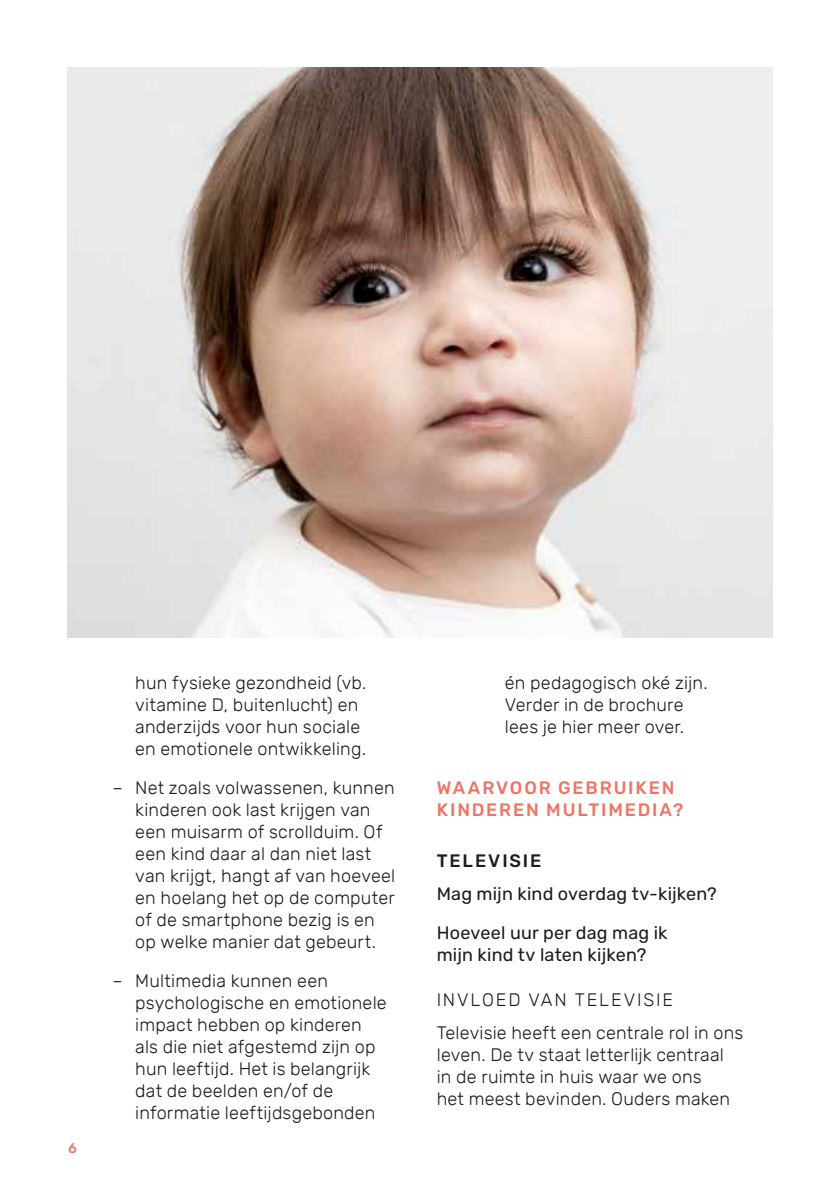
<style>
.page{position:relative;width:840px;height:1191px;background:#fff}
.page>*{position:absolute;margin:0;border:0;box-sizing:border-box;transform-origin:0 0}
.t1{font:300 18px/22px "Rubik";letter-spacing:.01em;color:#1d1d1b}
.t2{font:18px/39px "Rubik";letter-spacing:.01em;color:#1d1d1b}
.t3{font:500 18px/22px "Rubik";letter-spacing:.1em;color:#ee7566}
.t4{font:500 18px "Rubik";letter-spacing:.105em;color:#1d1d1b}
.t5{font:500 14px "Rubik";color:#ee7566}
</style>
<div class="page">
<img style="left:67px;top:67px;width:705px;height:571px">
<p class="t5" style="left:68px;top:1140px;width:10px">6</p>
<p class="t1" style="left:135px;top:672px;width:232px">hun fysieke gezondheid (vb. vitamine D, buitenlucht) en anderzijds voor hun sociale en emotionele ontwikkeling.</p>
<p class="t1" style="left:135px;top:777px;width:261px;text-indent:-23px">– Net zoals volwassenen, kunnen kinderen ook last krijgen van een muisarm of scrollduim. Of een kind daar al dan niet last van krijgt, hangt af van hoeveel en hoelang het op de computer of de smartphone bezig is en op welke manier dat gebeurt.</p>
<p class="t1" style="left:135px;top:970px;width:253px;text-indent:-23px">– Multimedia kunnen een psychologische en emotionele impact hebben op kinderen als die niet afgestemd zijn op hun leeftijd. Het is belangrijk dat de beelden en/of de informatie leeftijdsgebonden</p>
<p class="t1" style="left:504px;top:672px;width:204px">én pedagogisch oké zijn.<br>Verder in de brochure lees je hier meer over.</p>
<p class="t3" style="left:436px;top:777px;width:248px">WAARVOOR GEBRUIKEN<br>KINDEREN MULTIMEDIA?</p>
<p class="t4" style="left:436px;top:850px;width:106px">TELEVISIE</p>
<p class="t2" style="left:436px;top:875px;width:281px">Mag mijn kind overdag tv-kijken?<br>Hoeveel uur per dag mag ik</p>
<p class="t2" style="left:436px;top:936px;width:211px">mijn kind tv laten kijken?</p>
<p class="t1" style="left:436px;top:983px;width:308px;line-height:33.4px">INVLOED VAN TELEVISIE<br>Televisie heeft een centrale rol in ons</p>
<p class="t1" style="left:436px;top:1044px;width:295px">leven. De tv staat letterlijk centraal in de ruimte in huis waar we ons het meest bevinden. Ouders maken</p>
</div>
